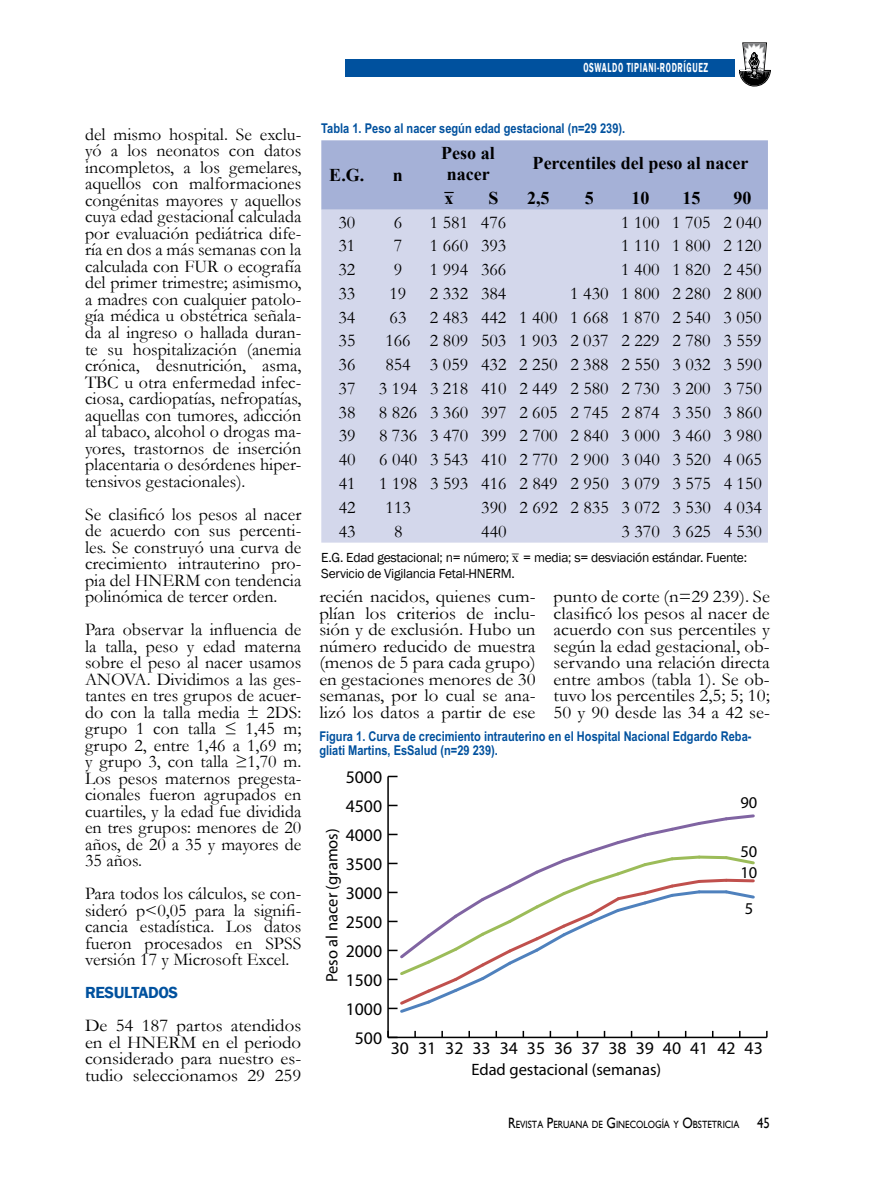
<style>
.page{position:relative;width:872px;height:1191px;background:#fff}
.page>*{position:absolute;margin:0;border:0;box-sizing:border-box;transform-origin:0 0}
.t1{font:18px/16.5px "Garamond";color:#000;text-align:justify}
.t2{font:18px/16.5px "Garamond";color:#000;text-align:justify;scale:1.05 1}
.t3{font:700 18px/21px "Times New Roman";color:#000;text-align:center}
.t4{font:17.7px "Myriad Pro";color:#000}
.t5{font:16.5px/21.1px "Myriad Pro";color:#000}
.t6{font:600 16.5px "Franklin Gothic";letter-spacing:-.02em;color:#00519e}
.t7{font:700 13.5px/14.2px "Arial Narrow";color:#00519e}
.t8{font:13.5px/16.5px "Franklin Gothic";letter-spacing:-.02em;color:#000}
.t9{font:600 13.5px "Franklin Gothic";letter-spacing:.08em;color:#fff;scale:.6 1}
.t10{font:10.5px "Gill Sans";color:#000;scale:.85 1}
.s1{font-family:"Times New Roman"}
.s2{font-size:15px}
</style>
<div class="page">
<div style="left:345px;top:60px;width:389px;height:17px;background:#00519e"></div>
<svg style="left:739px;top:43px;width:31px;height:43px"></svg>
<div style="left:321px;top:140px;width:447px;height:70px;background:#a5b1d7"></div>
<div style="left:321px;top:210px;width:447px;height:332px;background:#d3d7eb"></div>
<hr style="left:388px;top:1036px;width:379px;height:2px;background:#000">
<svg style="left:414px;top:1031px;width:2px;height:6px"></svg>
<hr style="left:387px;top:776px;width:2px;height:261px;background:#000">
<svg style="left:387px;top:1031px;width:10px;height:7px"></svg>
<svg style="left:388px;top:804px;width:9px;height:2px"></svg>
<svg style="left:388px;top:775px;width:9px;height:2px"></svg>
<svg style="left:388px;top:812px;width:367px;height:203px"></svg>
<p class="t9" style="left:583px;top:59px;width:210px">OSWALDO TIPIANI-RODR ÍGUEZ</p>
<p class="t1" style="left:85px;top:125px;width:218px">del mismo hospital. Se exclu&shy;yó a los neonatos con datos incompletos, a los gemelares, aquellos con malformaciones congénitas mayores y aquellos cuya edad gestacional calculada por evaluación pediátrica dife&shy;ría en dos a más semanas con la calculada con FUR o ecografía del primer trimestre; asimismo, a madres con cualquier patolo&shy;gía médica u obstétrica señala&shy;da al ingreso o hallada duran&shy;te su hospitalización (anemia crónica, desnutrición, asma, TBC u otra enfermedad infec&shy;ciosa, cardiopatías, nefropatías, aquellas con tumores, adicción al tabaco, alcohol o drogas ma&shy;yores, trastornos de inserción placentaria o desórdenes hiper&shy;tensivos gestacionales).</p>
<p class="t1" style="left:85px;top:505px;width:218px">Se clasificó los pesos al nacer de acuerdo con sus percenti&shy;les. Se construyó una curva de crecimiento intrauterino pro&shy;pia del HNERM con tendencia polinómica de tercer orden.</p>
<p class="t1" style="left:85px;top:621px;width:218px">Para observar la influencia de la talla, peso y edad materna sobre el peso al nacer usamos ANOVA. Dividimos a las ges&shy;tantes en tres grupos de acuer&shy;do con la talla media ± 2DS: grupo 1 con talla ≤ 1,45 m; grupo 2, entre 1,46 a 1,69 m; y grupo 3, con talla ≥1,70 m.<br>Los pesos maternos pregesta&shy;cionales fueron agrupados en cuartiles, y la edad fue dividida en tres grupos: menores de 20 años, de 20 a 35 y mayores de 35 años.</p>
<p class="t1" style="left:85px;top:885px;width:218px">Para todos los cálculos, se con&shy;sideró p&lt;0,05 para la signifi&shy;cancia estadística. Los datos fueron procesados en SPSS versión 17 y Microsoft Excel.</p>
<p class="t6" style="left:85px;top:982px;width:95px">RESULTADOS</p>
<p class="t2" style="left:85px;top:1016px;width:207px">De 54 187 partos atendidos en el HNERM en el periodo considerado para nuestro es&shy;tudio seleccionamos 29 259</p>
<p class="t7" style="left:321px;top:121px;width:305px">Tabla 1. Peso al nacer según edad gestacional (n=29 239).</p>
<p class="t3" style="left:329px;top:164px;width:37px">E.G.</p>
<p class="t3" style="left:393px;top:164px;width:12px">n</p>
<p class="t3" style="left:441px;top:142px;width:55px">Peso al nacer</p>
<p class="t3" style="left:532px;top:152px;width:217px">Percentiles del peso al nacer</p>
<p class="t3" style="left:444px;top:188px;width:16px">x̅</p>
<p class="t3" style="left:488px;top:187px;width:12px">S</p>
<p class="t3" style="left:527px;top:187px;width:24px">2,5</p>
<p class="t3" style="left:585px;top:187px;width:10px">5</p>
<p class="t3" style="left:631px;top:187px;width:19px">10</p>
<p class="t3" style="left:682px;top:187px;width:19px">15</p>
<p class="t3" style="left:733px;top:187px;width:19px">90</p>
<p class="t1" style="left:338px;top:213px;width:18px">30</p>
<p class="t1" style="left:394px;top:213px;width:10px">6</p>
<p class="t1" style="left:430px;top:213px;width:78px">1 581 476</p>
<p class="t1" style="left:621px;top:213px;width:142px">1 100 1 705 2 040</p>
<p class="t1" style="left:338px;top:237px;width:18px">31</p>
<p class="t1" style="left:394px;top:237px;width:10px">7</p>
<p class="t1" style="left:430px;top:237px;width:78px">1 660 393</p>
<p class="t1" style="left:621px;top:237px;width:142px">1 110 1 800 2 120</p>
<p class="t1" style="left:338px;top:261px;width:18px">32</p>
<p class="t1" style="left:394px;top:261px;width:10px">9</p>
<p class="t1" style="left:430px;top:261px;width:78px">1 994 366</p>
<p class="t1" style="left:621px;top:261px;width:142px">1 400 1 820 2 450</p>
<p class="t1" style="left:338px;top:284px;width:18px">33</p>
<p class="t1" style="left:389px;top:284px;width:18px">19</p>
<p class="t1" style="left:430px;top:284px;width:78px">2 332 384</p>
<p class="t1" style="left:570px;top:284px;width:193px">1 430 1 800 2 280 2 800</p>
<p class="t1" style="left:338px;top:308px;width:18px">34</p>
<p class="t1" style="left:389px;top:308px;width:18px">63</p>
<p class="t1" style="left:430px;top:308px;width:333px">2 483 442 1 400 1 668 1 870 2 540 3 050</p>
<p class="t1" style="left:338px;top:332px;width:18px">35</p>
<p class="t1" style="left:385px;top:332px;width:378px">166 2 809 503 1 903 2 037 2 229 2 780 3 559</p>
<p class="t1" style="left:338px;top:356px;width:18px">36</p>
<p class="t1" style="left:385px;top:356px;width:378px">854 3 059 432 2 250 2 388 2 550 3 032 3 590</p>
<p class="t1" style="left:338px;top:379px;width:18px">37</p>
<p class="t1" style="left:379px;top:379px;width:384px">3 194 3 218 410 2 449 2 580 2 730 3 200 3 750</p>
<p class="t1" style="left:339px;top:403px;width:18px">38</p>
<p class="t1" style="left:379px;top:403px;width:384px">8 826 3 360 397 2 605 2 745 2 874 3 350 3 860</p>
<p class="t1" style="left:339px;top:427px;width:18px">39</p>
<p class="t1" style="left:379px;top:427px;width:384px">8 736 3 470 399 2 700 2 840 3 000 3 460 3 980</p>
<p class="t1" style="left:339px;top:451px;width:18px">40</p>
<p class="t1" style="left:379px;top:451px;width:384px">6 040 3 543 410 2 770 2 900 3 040 3 520 4 065</p>
<p class="t1" style="left:339px;top:474px;width:18px">41</p>
<p class="t1" style="left:379px;top:474px;width:384px">1 198 3 593 416 2 849 2 950 3 079 3 575 4 150</p>
<p class="t1" style="left:339px;top:498px;width:18px">42</p>
<p class="t1" style="left:385px;top:498px;width:27px">113</p>
<p class="t1" style="left:481px;top:498px;width:282px">390 2 692 2 835 3 072 3 530 4 034</p>
<p class="t1" style="left:339px;top:522px;width:18px">43</p>
<p class="t1" style="left:394px;top:522px;width:10px">8</p>
<p class="t1" style="left:481px;top:522px;width:27px">440</p>
<p class="t1" style="left:621px;top:522px;width:142px">3 370 3 625 4 530</p>
<p class="t8" style="left:321px;top:549px;width:427px">E.G. Edad gestacional; n= número; <span class="s1">x̅</span>= media; s= desviación estándar. Fuente:<br>Servicio de Vigilancia Fetal-HNERM.</p>
<p class="t2" style="left:319px;top:587px;width:207px">recién nacidos, quienes cum&shy;plían los criterios de inclu&shy;sión y de exclusión. Hubo un número reducido de muestra (menos de 5 para cada grupo) en gestaciones menores de 30 semanas, por lo cual se ana&shy;lizó los datos a partir de ese</p>
<p class="t2" style="left:553px;top:588px;width:207px">punto de corte (n=29 239). Se clasificó los pesos al nacer de acuerdo con sus percentiles y según la edad gestacional, ob&shy;servando una relación directa entre ambos (tabla 1). Se ob&shy;tuvo los percentiles 2,5; 5; 10; 50 y 90 desde las 34 a 42 se-</p>
<p class="t7" style="left:319px;top:729px;width:433px">Figura 1. Curva de crecimiento intrauterino en el Hospital Nacional Edgardo Reba&shy;gliati Martins, EsSalud (n=29 239).</p>
<p class="t4" style="left:346px;top:766px;width:38px">5000</p>
<p class="t4" style="left:346px;top:795px;width:38px">4500</p>
<p class="t4" style="left:346px;top:824px;width:38px">4000</p>
<p class="t5" style="left:321px;top:982px;width:155px;rotate:-90deg">Peso al nacer (gramos)</p>
<p class="t4" style="left:346px;top:853px;width:38px">3500</p>
<p class="t4" style="left:346px;top:882px;width:38px">3000</p>
<p class="t4" style="left:346px;top:911px;width:38px">2500</p>
<p class="t4" style="left:346px;top:940px;width:38px">2000</p>
<p class="t4" style="left:346px;top:969px;width:38px">1500</p>
<p class="t4" style="left:346px;top:998px;width:38px">1000</p>
<p class="t4" style="left:355px;top:1027px;width:29px">500</p>
<p class="t5" style="left:740px;top:791px;width:18px">90</p>
<p class="t5" style="left:740px;top:840px;width:18px">50<br>10</p>
<p class="t5" style="left:744px;top:897px;width:10px">5</p>
<p class="t4" style="left:391px;top:1037px;width:373px">30 31 32 33 34 35 36 37 38 39 40 41 42 43</p>
<p class="t5" style="left:471px;top:1058px;width:191px">Edad gestacional (semanas)</p>
<p class="t10" style="left:508px;top:1118px;width:309px"><span class="s2">R</span>EVISTA <span class="s2">P</span>ERUANA DE <span class="s2">G</span>INECOLOGÍA Y <span class="s2">O</span>BSTETRICIA <span class="s2">45</span></p>
</div>
